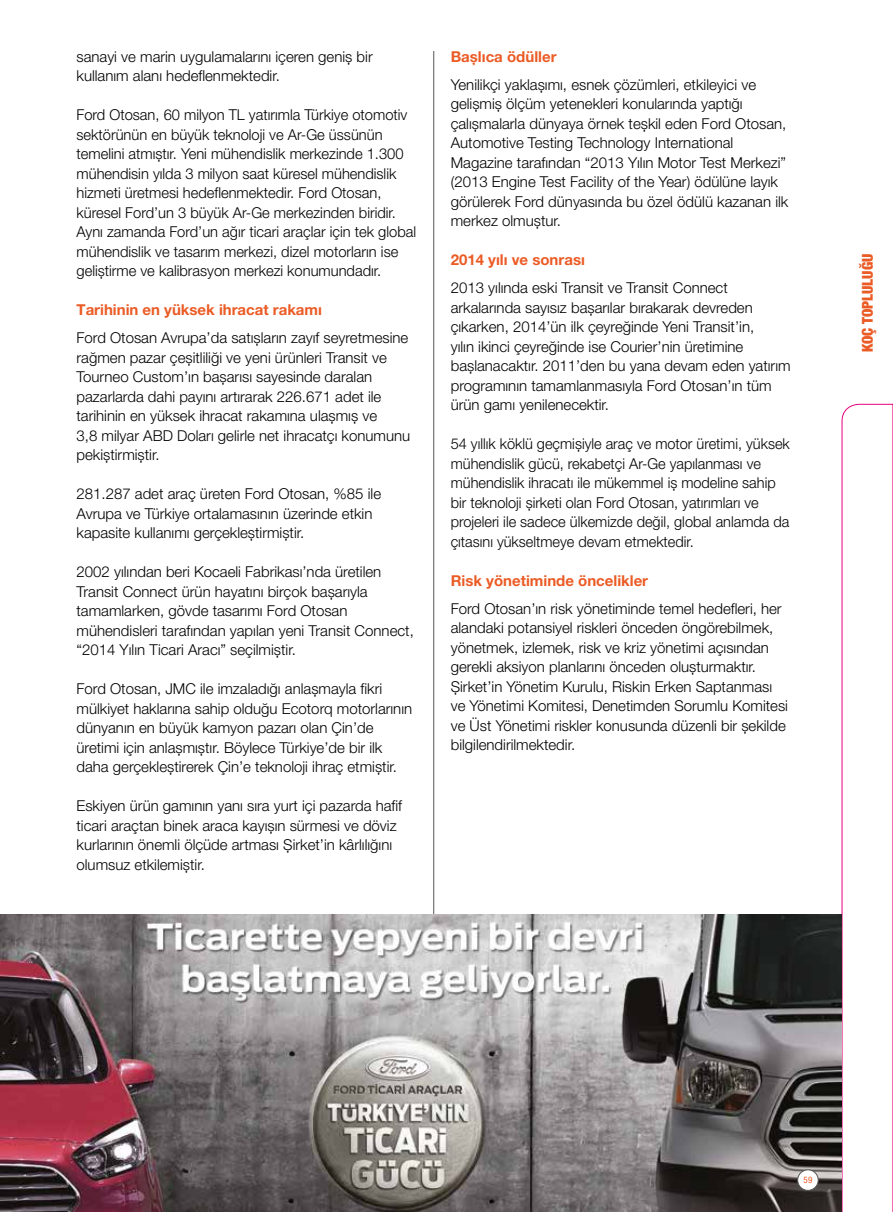
<style>
.page{position:relative;width:893px;height:1212px;background:#fff}
.page>*{position:absolute;margin:0;border:0;box-sizing:border-box;transform-origin:0 0}
.t1{font:300 15px/19.5px "Helvetica Neue LT Pro";color:#000}
.t2{font:700 15px "Helvetica Neue LT Pro";color:#eb5b25}
.t3{font:900 condensed 15px "Helvetica Neue LT Pro";color:#eb5b25}
.t4{font:condensed 9px "Helvetica Neue LT Pro";color:#eb5b25}
</style>
<div class="page">
<svg style="left:842px;top:404px;width:51px;height:808px"></svg>
<hr style="left:433px;top:51px;width:1px;height:863px;background:#575756">
<img style="left:1px;top:914px;width:841px;height:298px">
<img style="left:0;top:914px;width:1px;height:298px">
<div style="left:798px;top:1170px;width:20px;height:20px;background:#fff;border-radius:50%"></div>
<div style="left:797px;top:1169px;width:22px;height:22px;border:1px solid #575756;border-radius:50%"></div>
<p class="t1" style="left:77px;top:46px;width:298px">sanayi ve marin uygulamalarını içeren geniş bir kullanım alanı hedeflenmektedir.</p>
<p class="t1" style="left:77px;top:105px;width:341px">Ford Otosan, 60 milyon TL yatırımla Türkiye otomotiv sektörünün en büyük teknoloji ve Ar-Ge üssünün temelini atmıştır. Yeni mühendislik merkezinde 1.300 mühendisin yılda 3 milyon saat küresel mühendislik hizmeti üretmesi hedeflenmektedir. Ford Otosan, küresel Ford’un 3 büyük Ar-Ge merkezinden biridir.<br>Aynı zamanda Ford’un ağır ticari araçlar için tek global mühendislik ve tasarım merkezi, dizel motorların ise geliştirme ve kalibrasyon merkezi konumundadır.</p>
<p class="t2" style="left:77px;top:301px;width:247px">Tarihinin en yüksek ihracat rakamı</p>
<p class="t1" style="left:77px;top:328px;width:335px">Ford Otosan Avrupa’da satışların zayıf seyretmesine rağmen pazar çeşitliliği ve yeni ürünleri Transit ve Tourneo Custom’ın başarısı sayesinde daralan pazarlarda dahi payını artırarak 226.671 adet ile tarihinin en yüksek ihracat rakamına ulaşmış ve<br>3,8 milyar ABD Doları gelirle net ihracatçı konumunu pekiştirmiştir.</p>
<p class="t1" style="left:77px;top:484px;width:306px">281.287 adet araç üreten Ford Otosan, %85 ile<br>Avrupa ve Türkiye ortalamasının üzerinde etkin kapasite kullanımı gerçekleştirmiştir.</p>
<p class="t1" style="left:77px;top:562px;width:339px">2002 yılından beri Kocaeli Fabrikası’nda üretilen Transit Connect ürün hayatını birçok başarıyla tamamlarken, gövde tasarımı Ford Otosan mühendisleri tarafından yapılan yeni Transit Connect, “2014 Yılın Ticari Aracı” seçilmiştir.</p>
<p class="t1" style="left:77px;top:679px;width:337px">Ford Otosan, JMC ile imzaladığı anlaşmayla fikri mülkiyet haklarına sahip olduğu Ecotorq motorlarının dünyanın en büyük kamyon pazarı olan Çin’de üretimi için anlaşmıştır. Böylece Türkiye’de bir ilk daha gerçekleştirerek Çin’e teknoloji ihraç etmiştir.</p>
<p class="t1" style="left:77px;top:796px;width:327px">Eskiyen ürün gamının yanı sıra yurt içi pazarda hafif ticari araçtan binek araca kayışın sürmesi ve döviz kurlarının önemli ölçüde artması Şirket’in kârlılığını olumsuz etkilemiştir.</p>
<p class="t2" style="left:451px;top:47px;width:107px">Başlıca ödüller</p>
<p class="t1" style="left:451px;top:74px;width:339px">Yenilikçi yaklaşımı, esnek çözümleri, etkileyici ve gelişmiş ölçüm yetenekleri konularında yaptığı çalışmalarla dünyaya örnek teşkil eden Ford Otosan, Automotive Testing Technology International Magazine tarafından “2013 Yılın Motor Test Merkezi” (2013 Engine Test Facility of the Year) ödülüne layık görülerek Ford dünyasında bu özel ödülü kazanan ilk merkez olmuştur.</p>
<p class="t2" style="left:451px;top:251px;width:136px">2014 yılı ve sonrası</p>
<p class="t1" style="left:451px;top:278px;width:341px">2013 yılında eski Transit ve Transit Connect arkalarında sayısız başarılar bırakarak devreden çıkarken, 2014’ün ilk çeyreğinde Yeni Transit’in,<br>yılın ikinci çeyreğinde ise Courier’nin üretimine başlanacaktır. 2011’den bu yana devam eden yatırım programının tamamlanmasıyla Ford Otosan’ın tüm ürün gamı yenilenecektir.</p>
<p class="t1" style="left:451px;top:434px;width:341px">54 yıllık köklü geçmişiyle araç ve motor üretimi, yüksek mühendislik gücü, rekabetçi Ar-Ge yapılanması ve mühendislik ihracatı ile mükemmel iş modeline sahip bir teknoloji şirketi olan Ford Otosan, yatırımları ve projeleri ile sadece ülkemizde değil, global anlamda da çıtasını yükseltmeye devam etmektedir.</p>
<p class="t2" style="left:451px;top:571px;width:199px">Risk yönetiminde öncelikler</p>
<p class="t1" style="left:451px;top:598px;width:339px">Ford Otosan’ın risk yönetiminde temel hedefleri, her alandaki potansiyel riskleri önceden öngörebilmek, yönetmek, izlemek, risk ve kriz yönetimi açısından gerekli aksiyon planlarını önceden oluşturmaktır.<br>Şirket’in Yönetim Kurulu, Riskin Erken Saptanması ve Yönetimi Komitesi, Denetimden Sorumlu Komitesi ve Üst Yönetimi riskler konusunda düzenli bir şekilde bilgilendirilmektedir.</p>
<p class="t3" style="left:858px;top:352px;width:100px;rotate:-90deg">KOÇ TOPLULUĞU</p>
<p class="t4" style="left:803px;top:1175px;width:10px">59</p>
</div>
